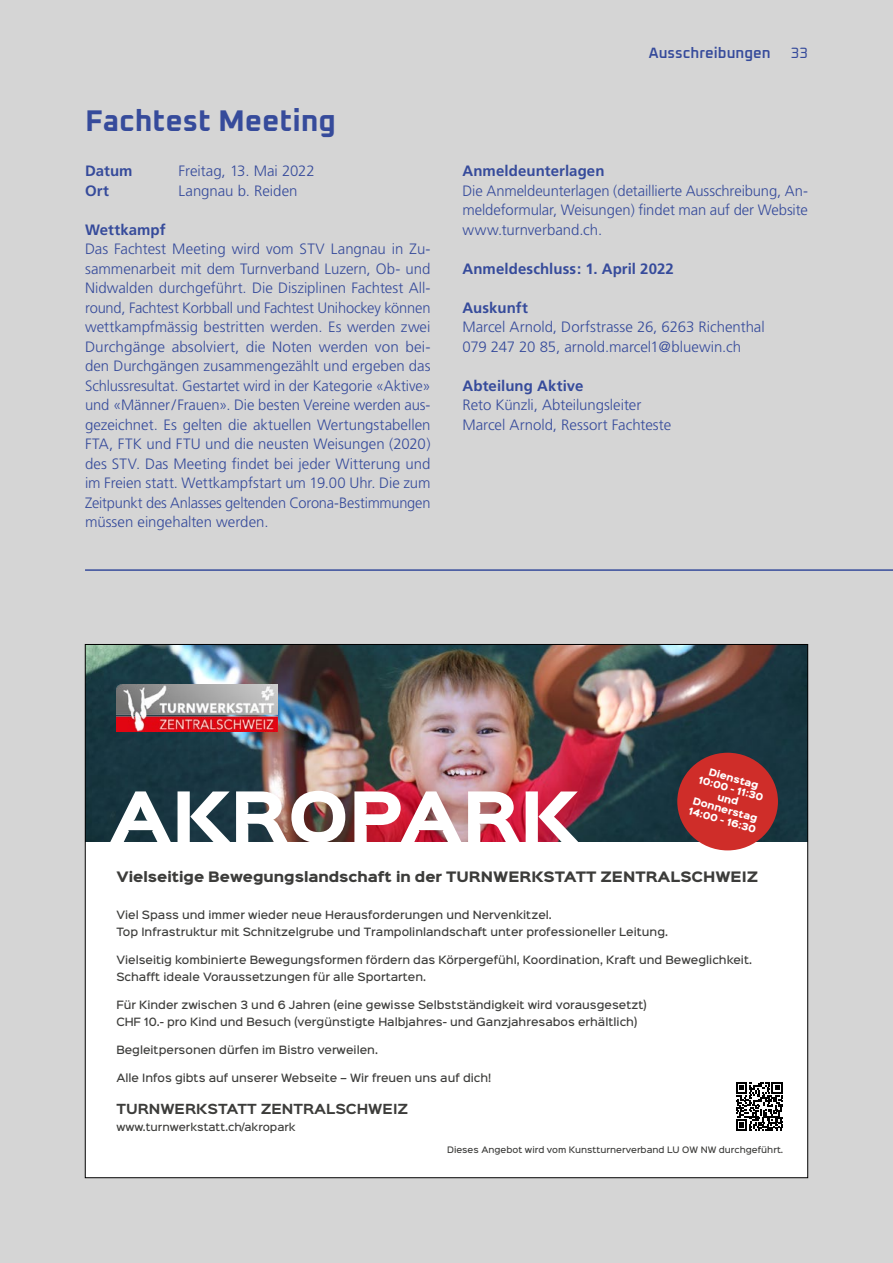
<style>
.page{position:relative;width:893px;height:1263px;background:#d5d5d5}
.page>*{position:absolute;margin:0;border:0;box-sizing:border-box;transform-origin:0 0}
.t1{font:900 62.7px "Sinkin Sans 800";color:#fff}
.t2{font:700 30px "Oxanium";color:#364b9b}
.t3{font:300 15px/19.5px "Frutiger";letter-spacing:-.005em;color:#364b9b;text-align:justify}
.t4{font:700 15px "Frutiger";letter-spacing:.005em;color:#364b9b}
.t5{font:600 15px "Oxanium";color:#364b9b}
.t6{font:15px "Oxanium";color:#364b9b}
.t7{font:900 13.05px "Sinkin Sans 800";color:#3c3c3a}
.t8{font:700 12.6px "Sinkin Sans 700";color:#3c3c3a}
.t9{font:500 10.35px/17.1px "Sinkin Sans 500";color:#3c3c3a}
.t10{font:500 9.9px "Sinkin Sans 500";color:#3c3c3a}
.t11{font:900 9px/10.8px "Sinkin Sans 800";color:#fff;text-align:center}
.t12{font:500 8.1px "Sinkin Sans 500";color:#3c3c3a}
</style>
<div class="page">
<hr style="left:85px;top:569px;width:808px;height:2px;background:#364b9b">
<div style="left:85px;top:644px;width:723px;height:534px;background:#fff"></div>
<img style="left:87px;top:646px;width:719px;height:196px">
<div style="left:677px;top:753px;width:101px;height:97px;background:#cf2d29;border-radius:50%"></div>
<img style="left:116px;top:685px;width:161px;height:46px">
<svg style="left:736px;top:1082px;width:47px;height:49px"></svg>
<h2 class="t2" style="left:85px;top:102px;width:252px">Fachtest Meeting</h2>
<p class="t4" style="left:85px;top:162px;width:49px">Datum</p>
<p class="t3" style="left:179px;top:161px;width:138px">Freitag, 13. Mai 2022</p>
<p class="t4" style="left:85px;top:182px;width:25px">Ort</p>
<p class="t3" style="left:179px;top:181px;width:120px">Langnau b. Reiden</p>
<p class="t4" style="left:85px;top:221px;width:82px">Wettkampf</p>
<p class="t3" style="left:85px;top:239px;width:347px">Das Fachtest Meeting wird vom STV Langnau in Zu&shy;sammenarbeit mit dem Turnverband Luzern, Ob- und Nidwalden durchgeführt. Die Disziplinen Fachtest All&shy;round, Fachtest Korbball und Fachtest Unihockey können wettkampfmässig bestritten werden. Es werden zwei Durchgänge absolviert, die Noten werden von bei&shy;den Durchgängen zusammengezählt und ergeben das Schlussresultat. Gestartet wird in der Kategorie «Aktive» und «Männer/ Frauen». Die besten Vereine werden aus&shy;gezeichnet. Es gelten die aktuellen Wertungstabellen FTA, FTK und FTU und die neusten Weisungen (2020) des STV. Das Meeting findet bei jeder Witterung und im Freien statt. Wettkampfstart um 19.00 Uhr. Die zum Zeitpunkt des Anlasses geltenden Corona-Bestimmungen müssen eingehalten werden.</p>
<p class="t5" style="left:649px;top:43px;width:123px">Ausschreibungen</p>
<p class="t6" style="left:791px;top:43px;width:19px">33</p>
<p class="t4" style="left:462px;top:162px;width:144px">Anmeldeunterlagen</p>
<p class="t3" style="left:462px;top:181px;width:347px">Die Anmeldeunterlagen (detaillierte Ausschreibung, An&shy;meldeformular, Weisungen) findet man auf der Website www.turnverband.ch.</p>
<p class="t4" style="left:462px;top:260px;width:213px">Anmeldeschluss: 1. April 2022</p>
<p class="t4" style="left:462px;top:299px;width:67px">Auskunft</p>
<p class="t3" style="left:462px;top:317px;width:304px">Marcel Arnold, Dorfstrasse 26, 6263 Richenthal<br>079 247 20 85, arnold.marcel1@bluewin.ch</p>
<p class="t4" style="left:462px;top:377px;width:122px">Abteilung Aktive</p>
<p class="t3" style="left:462px;top:395px;width:210px">Reto Künzli, Abteilungsleiter<br>Marcel Arnold, Ressort Fachteste</p>
<p class="t11" style="left:702px;top:764px;width:71px;rotate:16deg">Dienstag<br>10:00 - 11:30 und<br>Donnerstag<br>14:00 - 16:30</p>
<h1 class="t1" style="left:109px;top:784px;width:471px">AKROPARK</h1>
<p class="t7" style="left:116px;top:870px;width:643px">Vielseitige Bewegungslandschaft in der TURNWERKSTATT ZENTRALSCHWEIZ</p>
<p class="t9" style="left:116px;top:906px;width:553px">Viel Spass und immer wieder neue Herausforderungen und Nervenkitzel.<br>Top Infrastruktur mit Schnitzelgrube und Trampolinlandschaft unter professioneller Leitung.</p>
<p class="t9" style="left:116px;top:950px;width:637px">Vielseitig kombinierte Bewegungsformen fördern das Körpergefühl, Koordination, Kraft und Beweglichkeit.<br>Schafft ideale Voraussetzungen für alle Sportarten.</p>
<p class="t9" style="left:116px;top:995px;width:532px">Für Kinder zwischen 3 und 6 Jahren (eine gewisse Selbstständigkeit wird vorausgesetzt)<br>CHF 10.- pro Kind und Besuch (vergünstigte Halbjahres- und Ganzjahresabos erhältlich)</p>
<p class="t9" style="left:116px;top:1040px;width:263px">Begleitpersonen dürfen im Bistro verweilen.</p>
<p class="t9" style="left:116px;top:1068px;width:376px">Alle Infos gibts auf unserer Webseite – Wir freuen uns auf dich!</p>
<p class="t8" style="left:116px;top:1102px;width:293px">TURNWERKSTATT ZENTRALSCHWEIZ</p>
<p class="t10" style="left:116px;top:1118px;width:181px">www.turnwerkstatt.ch/akropark</p>
<p class="t12" style="left:447px;top:1143px;width:338px">Dieses Angebot wird vom Kunstturnerverband LU OW NW durchgeführt.</p>
</div>
